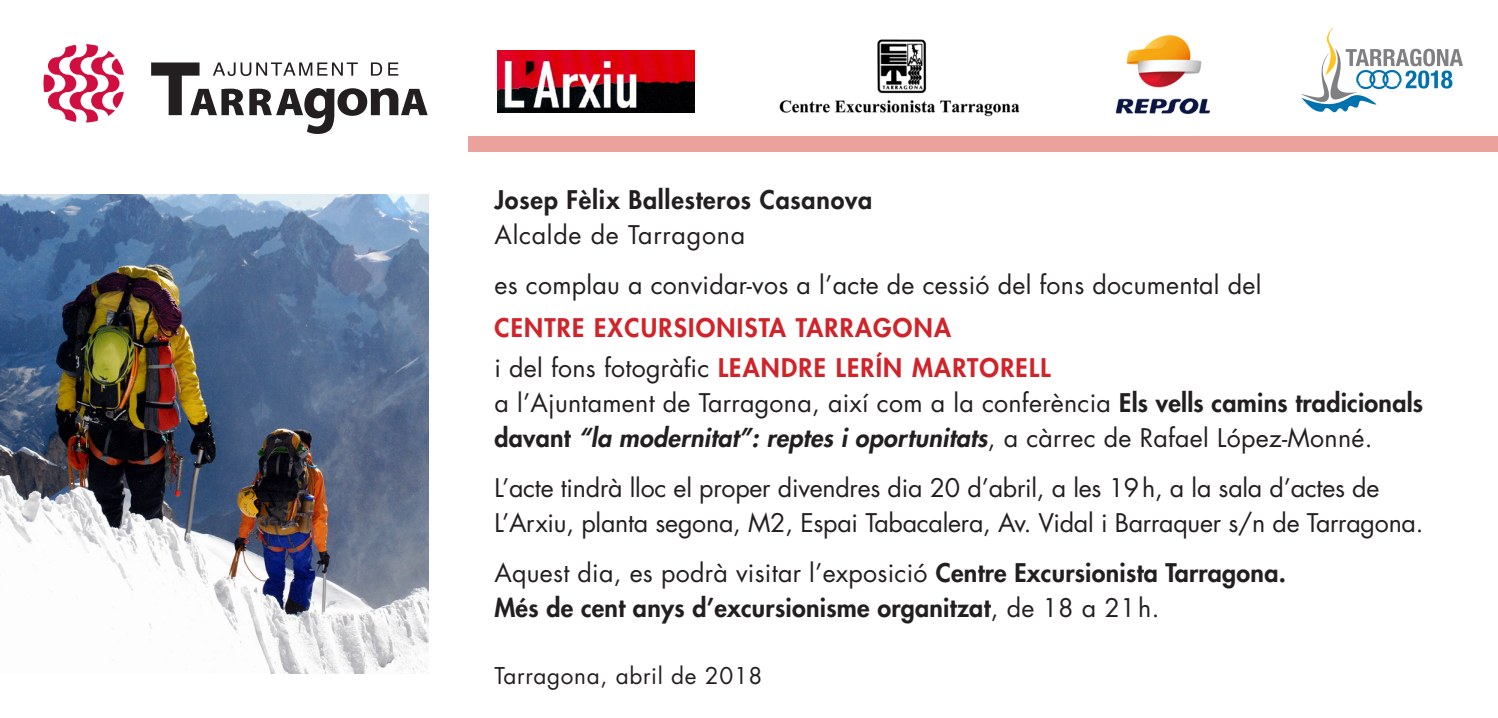
<style>
.page{position:relative;width:1498px;height:718px;background:#fff}
.page>*{position:absolute;margin:0;border:0;box-sizing:border-box;transform-origin:0 0}
.t1{font:25px/35px "Futura";letter-spacing:.01em;color:#231f20}
.t2{font:25px/35px "Futura";letter-spacing:-.01em;color:#231f20}
.t3{font:800 25px "Futura";letter-spacing:.05em;color:#d1232a}
.t4{font:800 25px "Futura";letter-spacing:.01em;color:#231f20}
.t5{font:800 25px "Futura";letter-spacing:.03em;color:#231f20}
.t6{font:25px "Futura";letter-spacing:.03em;color:#231f20}
.t7{font:22.5px "Futura";letter-spacing:.03em;color:#231f20}
.s1{font-weight:400;color:#231f20}
.s2{font-weight:800}
.s3{font-weight:800;font-style:italic}
.s4{font-weight:400}
</style>
<div class="page">
<div style="left:468px;top:136px;width:1029px;height:15px;background:#eca29c"></div>
<svg style="left:151px;top:62px;width:276px;height:72px"></svg>
<svg style="left:43px;top:44px;width:81px;height:78px"></svg>
<svg style="left:1301px;top:27px;width:161px;height:86px"></svg>
<img style="left:0;top:194px;width:429px;height:479px">
<img style="left:497px;top:50px;width:197px;height:62px">
<img style="left:1115px;top:35px;width:96px;height:80px">
<img style="left:779px;top:39px;width:241px;height:78px">
<p class="t5" style="left:494px;top:184px;width:379px">Josep Fèlix Ballesteros Casanova</p>
<p class="t6" style="left:494px;top:219px;width:252px">Alcalde de Tarragona</p>
<p class="t1" style="left:494px;top:268px;width:768px">es complau a convidar-vos a l’acte de cessió del fons documental del</p>
<p class="t3" style="left:494px;top:312px;width:458px">CENTRE EXCURSIONISTA TARRAGONA</p>
<p class="t3" style="left:494px;top:352px;width:557px"><span class="s1">i del fons fotogràfic</span> LEANDRE LERÍN MARTORELL</p>
<p class="t1" style="left:494px;top:386px;width:930px">a l’Ajuntament de Tarragona, així com a la conferència <span class="s2">Els vells camins tradicionals davant</span> <span class="s3">“la modernitat”: reptes i oportunitats</span>, a càrrec de Rafael López-Monné.</p>
<p class="t2" style="left:494px;top:471px;width:930px">L’acte tindrà lloc el proper divendres dia 20 d’abril, a les 19 h, a la sala d’actes de<br>L’Arxiu, planta segona, M2, Espai Tabacalera, Av. Vidal i Barraquer s/n de Tarragona.</p>
<p class="t1" style="left:494px;top:556px;width:792px">Aquest dia, es podrà visitar l’exposició <span class="s2">Centre Excursionista Tarragona.</span></p>
<p class="t4" style="left:494px;top:592px;width:666px">Més de cent anys d’excursionisme organitzat<span class="s4">, de 18 a 21 h.</span></p>
<p class="t7" style="left:494px;top:661px;width:269px">Tarragona, abril de 2018</p>
</div>
